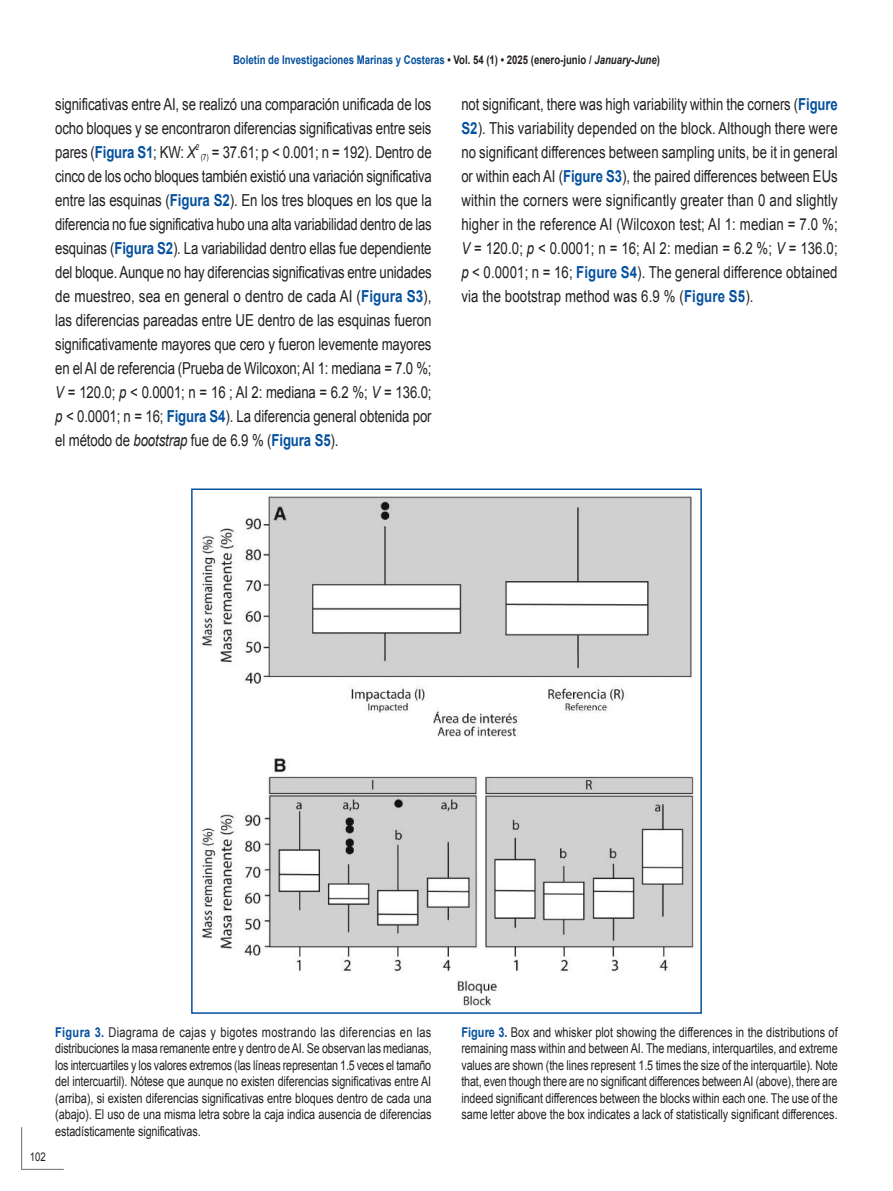
<style>
.page{position:relative;width:893px;height:1191px;background:#fff}
.page>*{position:absolute;margin:0;border:0;box-sizing:border-box;transform-origin:0 0}
.t1{font:16.5px/24px "Arial";letter-spacing:-.01em;color:#231f20;text-align:justify;scale:.8 1}
.t2{font:16.5px/24px "Arial";letter-spacing:-.01em;color:#231f20;text-align:justify;scale:.79 1}
.t3{font:13.5px/16.5px "Arial";letter-spacing:-.005em;color:#231f20;text-align:justify;scale:.82 1}
.t4{font:13.5px/16.5px "Arial";letter-spacing:-.005em;color:#231f20;text-align:justify;scale:.81 1}
.t5{font:700 12px "Arial";color:#05519e;scale:.8 1}
.t6{font:12px "Arial";color:#231f20;scale:.8 1}
.t7{font:italic 8.25px "Arial";color:#231f20;scale:.8 1}
.s1{color:#231f20}
.s2{font-style:italic;color:#231f20}
.s3{font-weight:700;color:#05519e}
.s4{font-style:italic}
</style>
<div class="page">
<svg style="left:21px;top:1127px;width:43px;height:43px"></svg>
<img style="left:202px;top:496px;width:492px;height:511px">
<div style="left:191px;top:488px;width:511px;height:525px;border:2px solid #05519e"></div>
<p class="t5" style="left:233px;top:52px;width:535px">Boletín de Investigaciones Marinas y Costeras <span class="s1">• Vol. 54 (1) • 2025 (enero-junio /</span> <span class="s2">January-June</span><span class="s1">)</span></p>
<p class="t1" style="left:55px;top:92px;width:472px">significativas entre AI, se realizó una comparación unificada de los ocho bloques y se encontraron diferencias significativas entre seis pares (<span class="s3">Figura S1</span>; KW: <span class="s4">X</span> <sub>(7)</sub> = 37.61; p &lt; 0.001; n = 192). Dentro de</p>
<p class="t7" style="left:196px;top:141px;width:6px">2</p>
<p class="t1" style="left:55px;top:164px;width:472px">cinco de los ocho bloques también existió una variación significativa entre las esquinas (<span class="s3">Figura S2</span>). En los tres bloques en los que la diferencia no fue significativa hubo una alta variabilidad dentro de las esquinas (<span class="s3">Figura S2</span>). La variabilidad dentro ellas fue dependiente del bloque. Aunque no hay diferencias significativas entre unidades de muestreo, sea en general o dentro de cada AI (<span class="s3">Figura S3</span>), las diferencias pareadas entre UE dentro de las esquinas fueron significativamente mayores que cero y fueron levemente mayores en el AI de referencia (Prueba de Wilcoxon; AI 1: mediana = 7.0 %; <span class="s4">V</span> = 120.0; <span class="s4">p</span> &lt; 0.0001; n = 16 ; AI 2: mediana = 6.2 %; <span class="s4">V</span> = 136.0; <span class="s4">p</span> &lt; 0.0001; n = 16; <span class="s3">Figura S4</span>). La diferencia general obtenida por el método de <span class="s4">bootstrap</span> fue de 6.9 % (<span class="s3">Figura S5</span>).</p>
<p class="t2" style="left:461px;top:92px;width:478px">not significant, there was high variability within the corners (<span class="s3">Figure S2</span>). This variability depended on the block. Although there were no significant differences between sampling units, be it in general or within each AI (<span class="s3">Figure S3</span>), the paired differences between EUs within the corners were significantly greater than 0 and slightly higher in the reference AI (Wilcoxon test; AI 1: median = 7.0 %; <span class="s4">V</span> = 120.0; <span class="s4">p</span> &lt; 0.0001; n = 16; AI 2: median = 6.2 %; <span class="s4">V</span> = 136.0; <span class="s4">p</span> &lt; 0.0001; n = 16; <span class="s3">Figure S4</span>). The general difference obtained via the bootstrap method was 6.9 % (<span class="s3">Figure S5</span>).</p>
<p class="t6" style="left:30px;top:1149px;width:22px">102</p>
<p class="t3" style="left:55px;top:1023px;width:461px"><span class="s3">Figura 3.</span> Diagrama de cajas y bigotes mostrando las diferencias en las distribuciones la masa remanente entre y dentro de AI. Se observan las medianas, los intercuartiles y los valores extremos (las líneas representan 1.5 veces el tamaño del intercuartil). Nótese que aunque no existen diferencias significativas entre AI (arriba), si existen diferencias significativas entre bloques dentro de cada una (abajo). El uso de una misma letra sobre la caja indica ausencia de diferencias estadísticamente significativas.</p>
<p class="t4" style="left:461px;top:1023px;width:466px"><span class="s3">Figure 3.</span> Box and whisker plot showing the differences in the distributions of remaining mass within and between AI. The medians, interquartiles, and extreme values are shown (the lines represent 1.5 times the size of the interquartile). Note that, even though there are no significant differences between AI (above), there are indeed significant differences between the blocks within each one. The use of the same letter above the box indicates a lack of statistically significant differences.</p>
</div>
